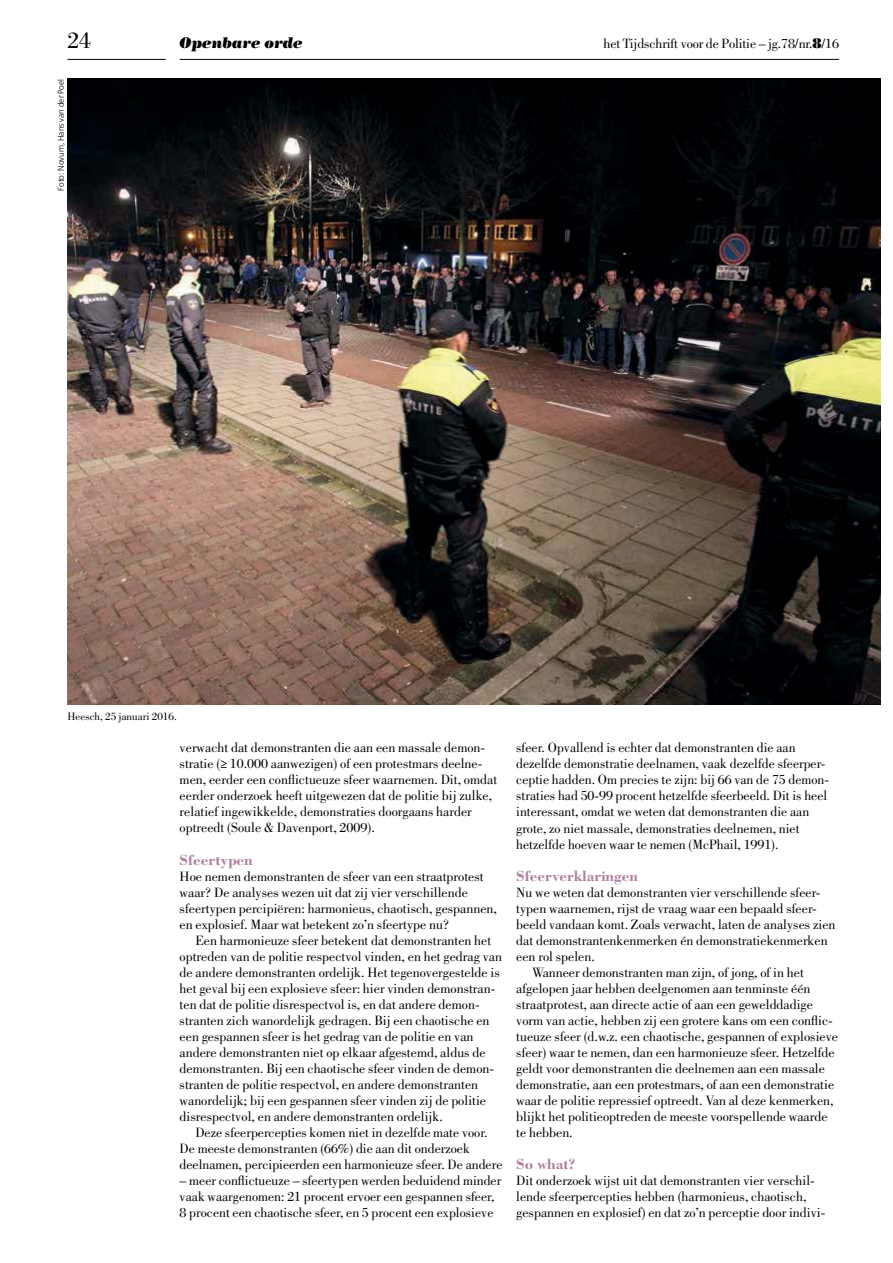
<style>
.page{position:relative;width:893px;height:1263px;background:#fff}
.page>*{position:absolute;margin:0;border:0;box-sizing:border-box;transform-origin:0 0}
.t1{font:23.7px "Bodoni Std";color:#040000}
.t2{font:700 15.3px "Bodoni Std";color:#ae829f}
.t3{font:italic 15.3px "Bodoni Std Poster";letter-spacing:-.01em;color:#040000;scale:.96 1}
.t4{font:13.95px/16px "Bodoni Std";color:#040000}
.t5{font:11.1px "Bodoni Std";color:#040000}
.t6{font:300 8.4px "Frutiger LT Std";color:#040000}
.s1{font-family:"Bodoni Std Poster"}
</style>
<div class="page">
<hr style="left:180px;top:59px;width:659px;height:1px;background:#040000">
<hr style="left:67px;top:59px;width:99px;height:1px;background:#040000">
<img style="left:67px;top:79px;width:813px;height:625px">
<h1 class="t1" style="left:67px;top:31px;width:25px">24</h1>
<p class="t3" style="left:180px;top:37px;width:130px">Openbare orde</p>
<p class="t4" style="left:603px;top:37px;width:237px">het Tijdschrift voor de Politie – jg.78/nr.<span class="s1">8</span>/16</p>
<p class="t6" style="left:56px;top:191px;width:113px;rotate:-90deg">Foto: Novum, Hans van der Poel</p>
<p class="t5" style="left:67px;top:712px;width:111px">Heesch, 25 januari 2016.</p>
<p class="t4" style="left:180px;top:741px;width:319px">verwacht dat demonstranten die aan een massale demon&shy;stratie (≥ 10.000 aanwezigen) of een protestmars deelne&shy;men, eerder een conflictueuze sfeer waarnemen. Dit, omdat eerder onderzoek heeft uitgewezen dat de politie bij zulke, relatief ingewikkelde, demonstraties doorgaans harder optreedt (Soule &amp; Davenport, 2009).</p>
<p class="t2" style="left:180px;top:850px;width:75px">Sfeertypen</p>
<p class="t4" style="left:180px;top:869px;width:319px">Hoe nemen demonstranten de sfeer van een straatprotest waar? De analyses wezen uit dat zij vier verschillende sfeertypen percipiëren: harmonieus, chaotisch, gespannen, en explosief. Maar wat betekent zo’n sfeertype nu?</p>
<p class="t4" style="left:180px;top:933px;width:324px;text-indent:16px">Een harmonieuze sfeer betekent dat demonstranten het optreden van de politie respectvol vinden, en het gedrag van de andere demonstranten ordelijk. Het tegenovergestelde is het geval bij een explosieve sfeer: hier vinden demonstran&shy;ten dat de politie disrespectvol is, en dat andere demon&shy;stranten zich wanordelijk gedragen. Bij een chaotische en een gespannen sfeer is het gedrag van de politie en van andere demonstranten niet op elkaar afgestemd, aldus de demonstranten. Bij een chaotische sfeer vinden de demon&shy;stranten de politie respectvol, en andere demonstranten wanordelijk; bij een gespannen sfeer vinden zij de politie disrespectvol, en andere demonstranten ordelijk.</p>
<p class="t4" style="left:180px;top:1125px;width:324px;text-indent:16px">Deze sfeerpercepties komen niet in dezelfde mate voor.<br>De meeste demonstranten (66%) die aan dit onderzoek deelnamen, percipieerden een harmonieuze sfeer. De andere</p>
<p class="t4" style="left:180px;top:1173px;width:323px">– meer conflictueuze – sfeertypen werden beduidend minder vaak waargenomen: 21 procent ervoer een gespannen sfeer,<br>8 procent een chaotische sfeer, en 5 procent een explosieve</p>
<p class="t4" style="left:516px;top:741px;width:314px">sfeer. Opvallend is echter dat demonstranten die aan dezelfde demonstratie deelnamen, vaak dezelfde sfeerper&shy;ceptie hadden. Om precies te zijn: bij 66 van de 75 demon&shy;straties had 50-99 procent hetzelfde sfeerbeeld. Dit is heel interessant, omdat we weten dat demonstranten die aan grote, zo niet massale, demonstraties deelnemen, niet hetzelfde hoeven waar te nemen (McPhail, 1991).</p>
<p class="t2" style="left:516px;top:866px;width:123px">Sfeerverklaringen</p>
<p class="t4" style="left:516px;top:885px;width:306px">Nu we weten dat demonstranten vier verschillende sfeer-</p>
<p class="t4" style="left:516px;top:901px;width:302px">typen waarnemen, rijst de vraag waar een bepaald sfeer-</p>
<p class="t4" style="left:516px;top:917px;width:321px">beeld vandaan komt. Zoals verwacht, laten de analyses zien</p>
<p class="t4" style="left:516px;top:933px;width:313px">dat demonstrantenkenmerken én demonstratiekenmerken</p>
<p class="t4" style="left:516px;top:949px;width:80px">een rol spelen.</p>
<p class="t4" style="left:532px;top:965px;width:273px">Wanneer demonstranten man zijn, of jong, of in het</p>
<p class="t4" style="left:516px;top:981px;width:296px">afgelopen jaar hebben deelgenomen aan tenminste één</p>
<p class="t4" style="left:516px;top:997px;width:298px">straatprotest, aan directe actie of aan een gewelddadige</p>
<p class="t4" style="left:516px;top:1013px;width:318px">vorm van actie, hebben zij een grotere kans om een conflic-</p>
<p class="t4" style="left:516px;top:1029px;width:323px">tueuze sfeer (d.w.z. een chaotische, gespannen of explosieve</p>
<p class="t4" style="left:516px;top:1045px;width:320px">sfeer) waar te nemen, dan een harmonieuze sfeer. Hetzelfde</p>
<p class="t4" style="left:516px;top:1061px;width:310px">geldt voor demonstranten die deelnemen aan een massale</p>
<p class="t4" style="left:516px;top:1077px;width:319px">demonstratie, aan een protestmars, of aan een demonstratie</p>
<p class="t4" style="left:516px;top:1093px;width:319px">waar de politie repressief optreedt. Van al deze kenmerken,</p>
<p class="t4" style="left:516px;top:1109px;width:313px">blijkt het politieoptreden de meeste voorspellende waarde</p>
<p class="t4" style="left:516px;top:1125px;width:58px">te hebben.</p>
<p class="t2" style="left:516px;top:1154px;width:61px">So what?</p>
<p class="t4" style="left:516px;top:1173px;width:311px">Dit onderzoek wijst uit dat demonstranten vier verschil&shy;lende sfeerpercepties hebben (harmonieus, chaotisch, gespannen en explosief) en dat zo’n perceptie door indivi-</p>
</div>
